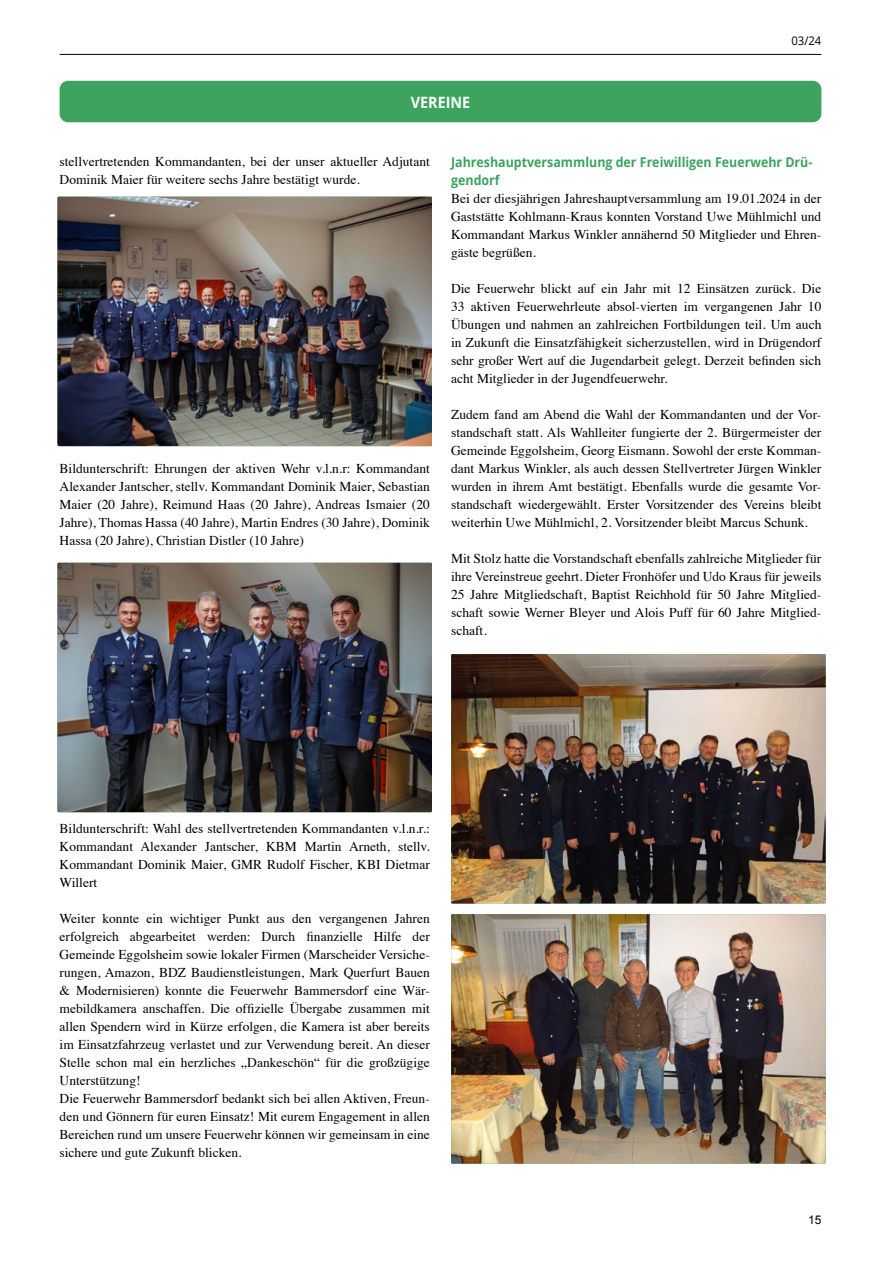
<style>
.page{position:relative;width:881px;height:1263px;background:#fff}
.page>*{position:absolute;margin:0;border:0;box-sizing:border-box;transform-origin:0 0}
.t1{font:700 15.6px "Open Sans";color:#fff;scale:.92 1}
.t2{font:13.5px/18px "Times";color:#000;text-align:justify}
.t3{font:700 13.5px/18px "Open Sans";color:#3da35f;scale:.92 1}
.t4{font:12px "Open Sans";color:#000;scale:.94 1}
.t5{font:12px "Arial";color:#000}
</style>
<div class="page">
<hr style="left:60px;top:54px;width:761px;height:1px;background:#000">
<img style="left:57px;top:197px;width:375px;height:249px">
<img style="left:57px;top:563px;width:375px;height:249px">
<img style="left:451px;top:654px;width:374px;height:249px">
<img style="left:451px;top:914px;width:374px;height:249px">
<div style="left:60px;top:81px;width:761px;height:41px;background:#3da35f;border-radius:9px"></div>
<p class="t1" style="left:410px;top:91px;width:66px">VEREINE</p>
<p class="t4" style="left:791px;top:32px;width:33px">03/24</p>
<p class="t2" style="left:60px;top:152px;width:371px">stellvertretenden Kommandanten, bei der unser aktueller Adjutant<br>Dominik Maier für weitere sechs Jahre bestätigt wurde.</p>
<p class="t2" style="left:60px;top:458px;width:371px">Bildunterschrift: Ehrungen der aktiven Wehr v.l.n.r: Kommandant Alexander Jantscher, stellv. Kommandant Dominik Maier, Sebastian Maier (20 Jahre), Reimund Haas (20 Jahre), Andreas Ismaier (20<br>Jahre), Thomas Hassa (40 Jahre), Martin Endres (30 Jahre), Dominik Hassa (20 Jahre), Christian Distler (10 Jahre)</p>
<p class="t3" style="left:451px;top:152px;width:394px">Jahreshauptversammlung der Freiwilligen Feuerwehr Drü&shy;gendorf</p>
<p class="t2" style="left:451px;top:188px;width:371px">Bei der diesjährigen Jahreshauptversammlung am 19.01.2024 in der Gaststätte Kohlmann-Kraus konnten Vorstand Uwe Mühlmichl und Kommandant Markus Winkler annähernd 50 Mitglieder und Ehren&shy;gäste begrüßen.</p>
<p class="t2" style="left:451px;top:278px;width:371px">Die Feuerwehr blickt auf ein Jahr mit 12 Einsätzen zurück. Die 33 aktiven Feuerwehrleute absol-vierten im vergangenen Jahr 10<br>Übungen und nahmen an zahlreichen Fortbildungen teil. Um auch in Zukunft die Einsatzfähigkeit sicherzustellen, wird in Drügendorf sehr großer Wert auf die Jugendarbeit gelegt. Derzeit befinden sich acht Mitglieder in der Jugendfeuerwehr.</p>
<p class="t2" style="left:451px;top:404px;width:371px">Zudem fand am Abend die Wahl der Kommandanten und der Vor&shy;standschaft statt. Als Wahlleiter fungierte der 2. Bürgermeister der Gemeinde Eggolsheim, Georg Eismann. Sowohl der erste Komman&shy;dant Markus Winkler, als auch dessen Stellvertreter Jürgen Winkler wurden in ihrem Amt bestätigt. Ebenfalls wurde die gesamte Vor&shy;standschaft wiedergewählt. Erster Vorsitzender des Vereins bleibt weiterhin Uwe Mühlmichl, 2. Vorsitzender bleibt Marcus Schunk.</p>
<p class="t2" style="left:451px;top:548px;width:371px">Mit Stolz hatte die Vorstandschaft ebenfalls zahlreiche Mitglieder für ihre Vereinstreue geehrt. Dieter Fronhöfer und Udo Kraus für jeweils 25 Jahre Mitgliedschaft, Baptist Reichhold für 50 Jahre Mitglied&shy;schaft sowie Werner Bleyer und Alois Puff für 60 Jahre Mitglied&shy;schaft.</p>
<p class="t2" style="left:60px;top:818px;width:371px">Bildunterschrift: Wahl des stellvertretenden Kommandanten v.l.n.r.:<br>Kommandant Alexander Jantscher, KBM Martin Arneth, stellv.<br>Kommandant Dominik Maier, GMR Rudolf Fischer, KBI Dietmar Willert</p>
<p class="t2" style="left:60px;top:908px;width:371px;text-align:left">Weiter konnte ein wichtiger Punkt aus den vergangenen Jahren erfolgreich abgearbeitet werden: Durch finanzielle Hilfe der Gemeinde Eggolsheim sowie lokaler Firmen (Marscheider Versiche&shy;rungen, Amazon, BDZ Baudienstleistungen, Mark Querfurt Bauen &amp; Modernisieren) konnte die Feuerwehr Bammersdorf eine Wär&shy;mebildkamera anschaffen. Die offizielle Übergabe zusammen mit allen Spendern wird in Kürze erfolgen, die Kamera ist aber bereits im Einsatzfahrzeug verlastet und zur Verwendung bereit. An dieser Stelle schon mal ein herzliches „Dankeschön“ für die großzügige Unterstützung!<br>Die Feuerwehr Bammersdorf bedankt sich bei allen Aktiven, Freun&shy;den und Gönnern für euren Einsatz! Mit eurem Engagement in allen Bereichen rund um unsere Feuerwehr können wir gemeinsam in eine sichere und gute Zukunft blicken.</p>
<p class="t5" style="left:807px;top:1211px;width:15px">15</p>
</div>
